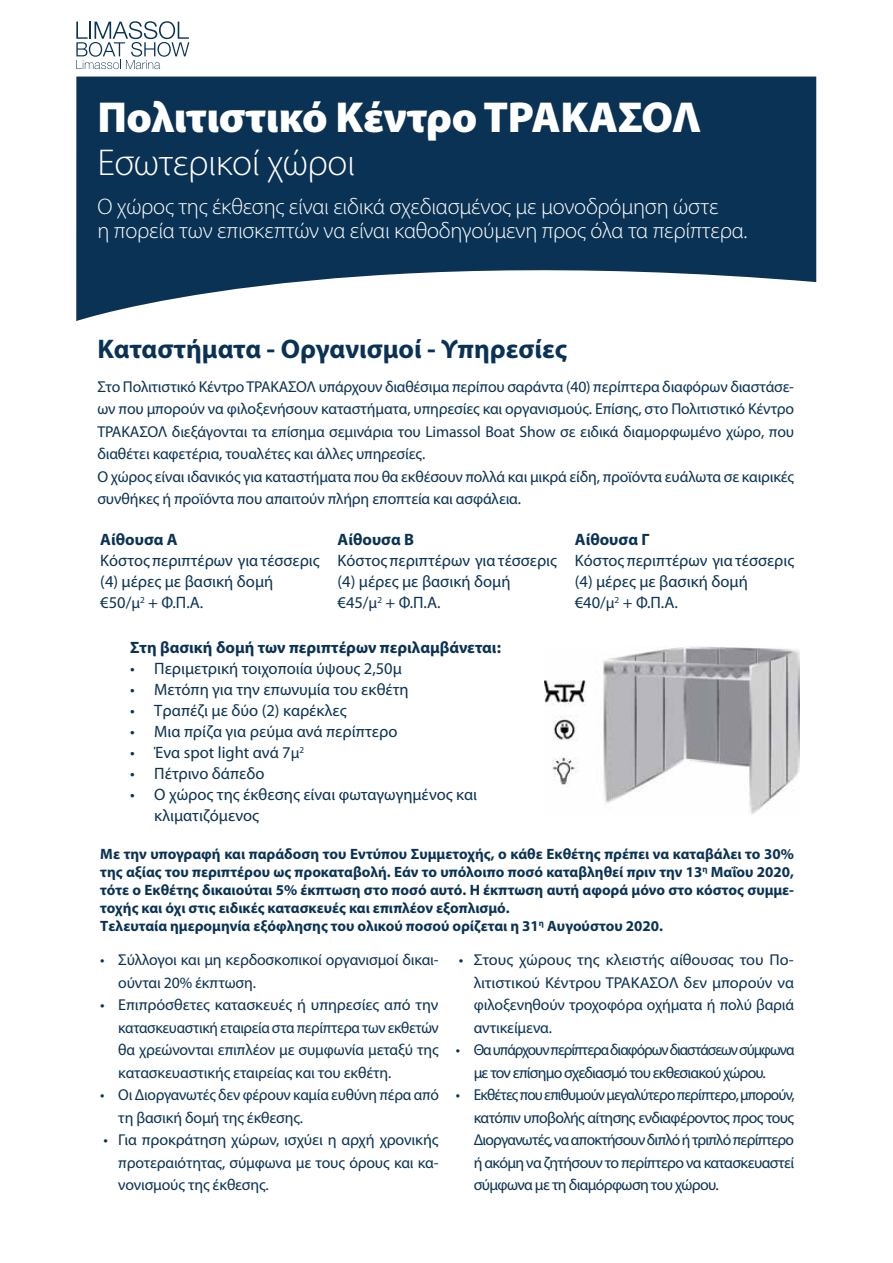
<style>
.page{position:relative;width:893px;height:1263px;background:#fff}
.page>*{position:absolute;margin:0;border:0;box-sizing:border-box;transform-origin:0 0}
.t1{font:900 43.5px "Myriad Pro";letter-spacing:-.01em;color:#fff}
.t2{font:300 37.5px "Myriad Pro";letter-spacing:-.01em;color:#fff}
.t3{font:700 27px "Myriad Pro";color:#0a3254}
.t4{font:300 22.5px/24px "Myriad Pro";letter-spacing:-.01em;color:#fff}
.t5{font:16.5px/21px "Myriad Pro";color:#0a3254}
.t6{font:700 16.5px "Myriad Pro";color:#0a3254}
.t7{font:15.75px/22.5px "Myriad Pro";letter-spacing:-.01em;color:#0a3254;text-align:justify}
.t8{font:15.75px/22.5px "Myriad Pro";letter-spacing:-.06em;color:#0a3254}
.t9{font:700 15px/18px "Myriad Pro";color:#0a3254}
.s1{font-size:15.75px}
</style>
<div class="page">
<svg style="left:76px;top:77px;width:740px;height:244px;fill:#0a3254"></svg>
<img style="left:544px;top:646px;width:256px;height:168px">
<svg style="left:76px;top:21px;width:113px;height:48px"></svg>
<h1 class="t1" style="left:97px;top:88px;width:605px">Πολιτιστικό Κέντρο ΤΡΑΚΑΣΟΛ</h1>
<h2 class="t2" style="left:97px;top:140px;width:259px">Εσωτερικοί χώροι</h2>
<h3 class="t4" style="left:97px;top:194px;width:651px">Ο χώρος της έκθεσης είναι ειδικά σχεδιασμένος με μονοδρόμηση ώστε<br>η πορεία των επισκεπτών να είναι καθοδηγούμενη προς όλα τα περίπτερα.</h3>
<h3 class="t3" style="left:97px;top:332px;width:471px">Καταστήματα - Oργανισμοί - Υπηρεσίες</h3>
<p class="t7" style="left:97px;top:375px;width:698px;text-align:left">Στο Πολιτιστικό Κέντρο ΤΡΑΚΑΣΟΛ υπάρχουν διαθέσιμα περίπου σαράντα (40) περίπτερα διαφόρων διαστάσε&shy;ων που μπορούν να φιλοξενήσουν καταστήματα, υπηρεσίες και οργανισμούς. Επίσης, στο Πολιτιστικό Κέντρο ΤΡΑΚΑΣΟΛ διεξάγονται τα επίσημα σεμινάρια του Limassol Boat Show σε ειδικά διαμορφωμένο χώρο, που διαθέτει καφετέρια, τουαλέτες και άλλες υπηρεσίες.<br>Ο χώρος είναι ιδανικός για καταστήματα που θα εκθέσουν πολλά και μικρά είδη, προϊόντα ευάλωτα σε καιρικές συνθήκες ή προϊόντα που απαιτούν πλήρη εποπτεία και ασφάλεια.</p>
<p class="t6" style="left:100px;top:529px;width:79px">Αίθουσα Α</p>
<p class="t5" style="left:100px;top:550px;width:221px">Κόστος περιπτέρων για τέσσερις (4) μέρες με βασική δομή €50/<span class="s1">μ</span><sup>2</sup> + Φ.Π.Α.</p>
<p class="t6" style="left:338px;top:529px;width:78px">Αίθουσα Β</p>
<p class="t5" style="left:338px;top:550px;width:221px">Κόστος περιπτέρων για τέσσερις (4) μέρες με βασική δομή €45/<span class="s1">μ</span><sup>2</sup> + Φ.Π.Α.</p>
<p class="t6" style="left:130px;top:636px;width:372px">Στη βασική δομή των περιπτέρων περιλαμβάνεται:</p>
<p class="t5" style="left:130px;top:658px;width:273px">• Περιμετρική τοιχοποιία ύψους 2,50μ</p>
<p class="t5" style="left:130px;top:679px;width:280px">• Μετόπη για την επωνυμία του εκθέτη</p>
<p class="t5" style="left:130px;top:700px;width:218px">• Τραπέζι με δύο (2) καρέκλες</p>
<p class="t5" style="left:130px;top:721px;width:269px">• Μια πρίζα για ρεύμα ανά περίπτερο</p>
<p class="t5" style="left:130px;top:742px;width:175px">• Ένα spot light ανά 7<span class="s1">μ</span><sup>2</sup></p>
<p class="t5" style="left:130px;top:763px;width:136px">• Πέτρινο δάπεδο</p>
<p class="t5" style="left:154px;top:784px;width:324px;text-indent:-24px">• Ο χώρος της έκθεσης είναι φωταγωγημένος και κλιματιζόμενος</p>
<p class="t6" style="left:575px;top:529px;width:76px">Αίθουσα Γ</p>
<p class="t5" style="left:575px;top:550px;width:221px">Κόστος περιπτέρων για τέσσερις (4) μέρες με βασική δομή €40/<span class="s1">μ</span><sup>2</sup> + Φ.Π.Α.</p>
<p class="t9" style="left:100px;top:844px;width:695px">Με την υπογραφή και παράδοση του Εντύπου Συμμετοχής, ο κάθε Εκθέτης πρέπει να καταβάλει το 30% της αξίας του περιπτέρου ως προκαταβολή. Εάν το υπόλοιπο ποσό καταβληθεί πριν την 13<sup>η</sup> Μαΐου 2020, τότε ο Εκθέτης δικαιούται 5% έκπτωση στο ποσό αυτό. Η έκπτωση αυτή αφορά μόνο στο κόστος συμμε&shy;τοχής και όχι στις ειδικές κατασκευές και επιπλέον εξοπλισμό.<br>Τελευταία ημερομηνία εξόφλησης του ολικού ποσού ορίζεται η 31<sup>η</sup> Αυγούστου 2020.</p>
<p class="t7" style="left:118px;top:948px;width:322px;text-indent:-18px">• Σύλλογοι και μη κερδοσκοπικοί οργανισμοί δικαι&shy;ούνται 20% έκπτωση.</p>
<p class="t7" style="left:118px;top:993px;width:322px;text-indent:-18px">• Επιπρόσθετες κατασκευές ή υπηρεσίες από την κατασκευαστική εταιρεία στα περίπτερα των εκθετών θα χρεώνονται επιπλέον με συμφωνία μεταξύ της κατασκευαστικής εταιρείας και του εκθέτη.</p>
<p class="t7" style="left:118px;top:1083px;width:322px;text-indent:-18px">• Οι Διοργανωτές δεν φέρουν καμία ευθύνη πέρα από τη βασική δομή της έκθεσης.</p>
<p class="t7" style="left:118px;top:1128px;width:322px;text-indent:-15px">• Για προκράτηση χώρων, ισχύει η αρχή χρονικής προτεραιότητας, σύμφωνα με τους όρους και κα&shy;νονισμούς της έκθεσης.</p>
<p class="t7" style="left:474px;top:948px;width:322px;text-indent:-15px">• Στους χώρους της κλειστής αίθουσας του Πο&shy;λιτιστικού Κέντρου ΤΡΑΚΑΣΟΛ δεν μπορούν να φιλοξενηθούν τροχοφόρα οχήματα ή πολύ βαριά αντικείμενα.</p>
<p class="t8" style="left:474px;top:1038px;width:322px;text-indent:-18px">• Θαυπάρχουνπερίπτεραδιαφόρωνδιαστάσεωνσύμφωνα με τον επίσημο σχεδιασμό του εκθεσιακού χώρου.</p>
<p class="t7" style="left:474px;top:1083px;width:322px;text-indent:-18px">• Εκθέτεςπουεπιθυμούνμεγαλύτεροπερίπτερο,μπορούν, κατόπιν υποβολής αίτησης ενδιαφέροντος προς τους Διοργανωτές, να αποκτήσουν διπλό ή τριπλό περίπτερο ή ακόμη να ζητήσουν το περίπτερο να κατασκευαστεί σύμφωνα με τη διαμόρφωση του χώρου.</p>
</div>
